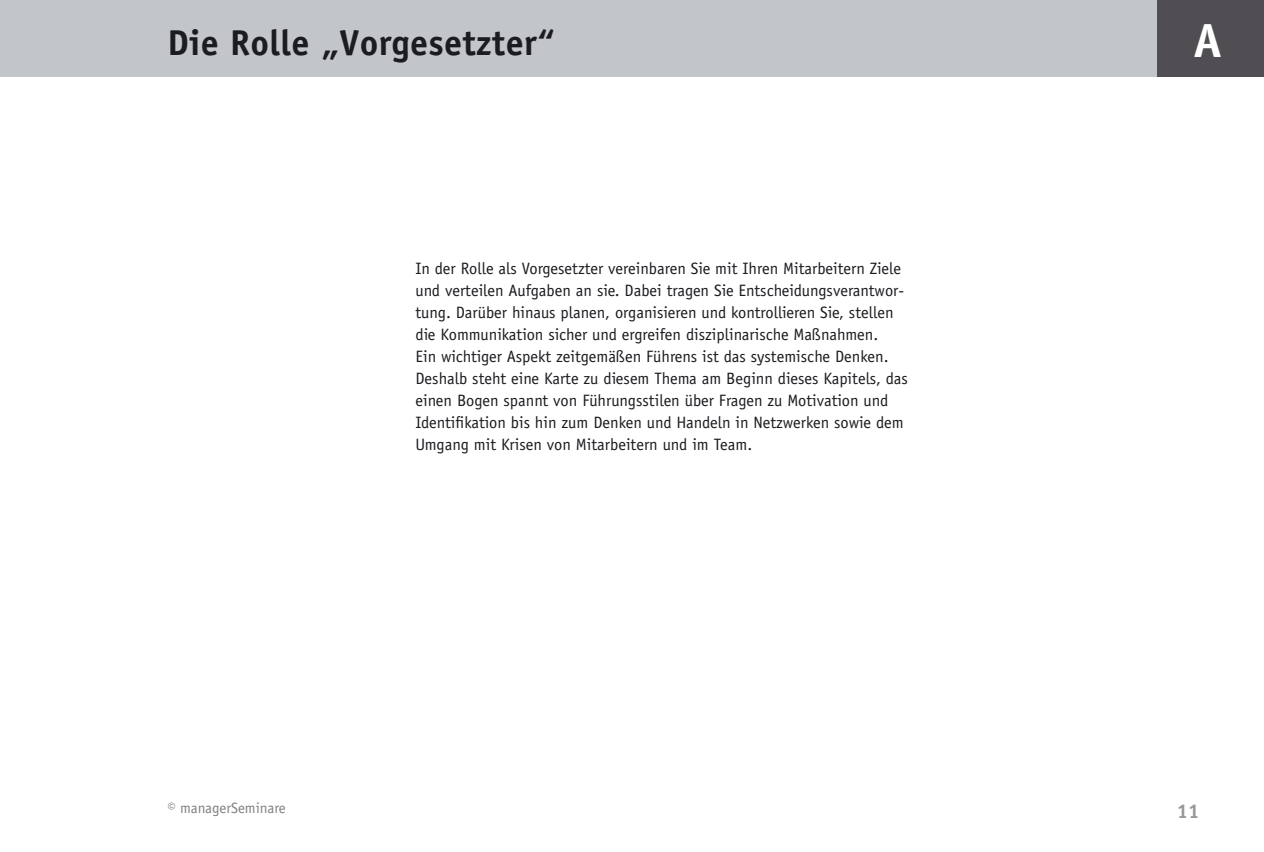
<style>
.page{position:relative;width:1264px;height:852px;background:#fff}
.page>*{position:absolute;margin:0;border:0;box-sizing:border-box;transform-origin:0 0}
.t1{font:700 48px "Officina Sans";color:#fff}
.t2{font:700 36px "Officina Sans";letter-spacing:.01em;color:#1b1c20}
.t3{font:700 20px "Officina Sans";color:#98989c}
.t4{font:16.4px/22px "Officina Sans";color:#1b1c20}
.t5{font:15px "Officina Sans";color:#818084}
</style>
<div class="page">
<div style="left:0;top:0;width:1264px;height:77px;background:#c3c6c8"></div>
<div style="left:1158px;top:0;width:106px;height:77px;background:#504e53"></div>
<h2 class="t2" style="left:167px;top:29px;width:389px">Die Rolle „Vorgesetzter“</h2>
<h1 class="t1" style="left:1193px;top:22px;width:30px">A</h1>
<p class="t4" style="left:415px;top:259px;width:494px">In der Rolle als Vorgesetzter vereinbaren Sie mit Ihren Mitarbeitern Ziele und verteilen Aufgaben an sie. Dabei tragen Sie Entscheidungsverantwor&shy;tung. Darüber hinaus planen, organisieren und kontrollieren Sie, stellen die Kommunikation sicher und ergreifen disziplinarische Maßnahmen.<br>Ein wichtiger Aspekt zeitgemäßen Führens ist das systemische Denken.<br>Deshalb steht eine Karte zu diesem Thema am Beginn dieses Kapitels, das einen Bogen spannt von Führungsstilen über Fragen zu Motivation und Identifikation bis hin zum Denken und Handeln in Netzwerken sowie dem Umgang mit Krisen von Mitarbeitern und im Team.</p>
<p class="t5" style="left:167px;top:803px;width:120px">© managerSeminare</p>
<p class="t3" style="left:1177px;top:803px;width:24px">11</p>
</div>
